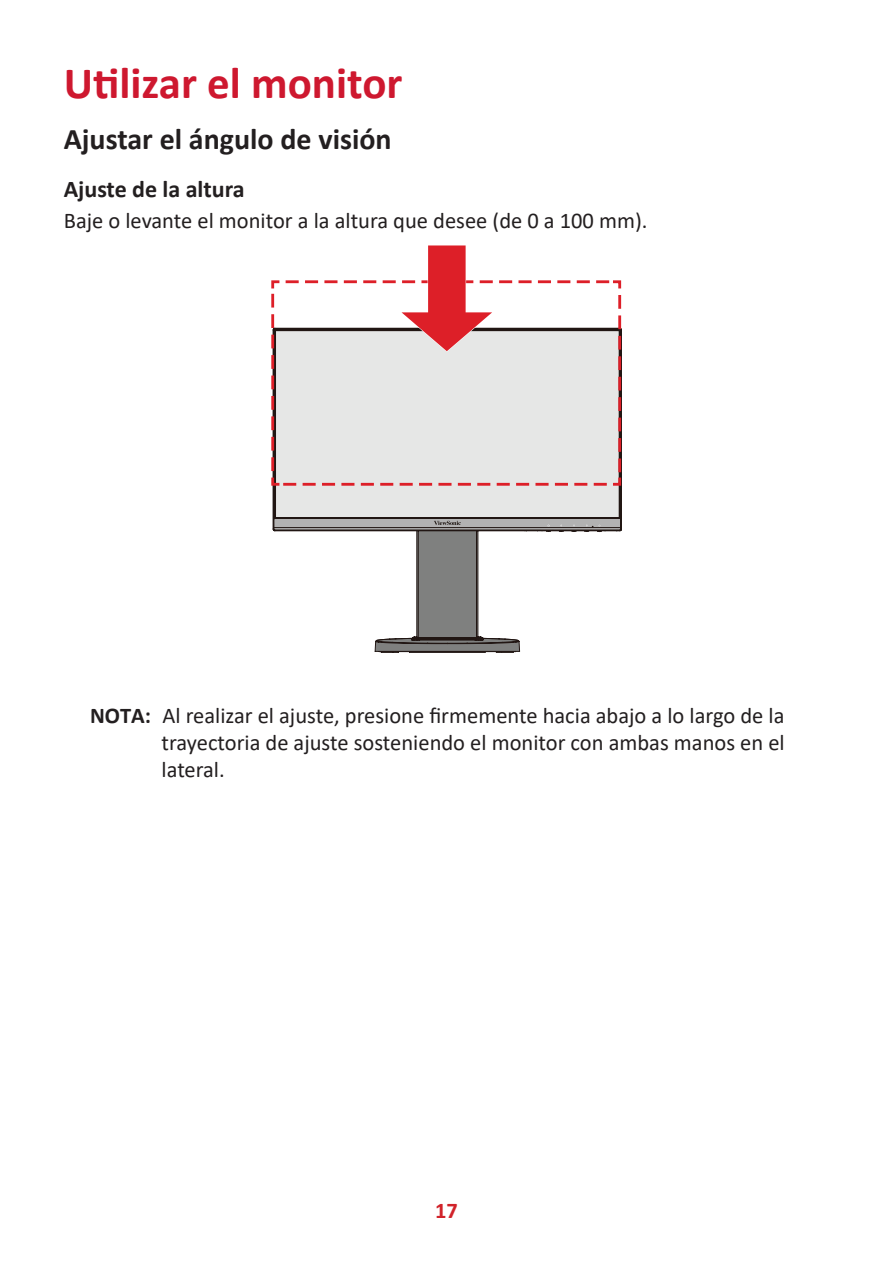
<style>
.page{position:relative;width:893px;height:1263px;background:#fff}
.page>*{position:absolute;margin:0;border:0;box-sizing:border-box;transform-origin:0 0}
.t1{font:700 45px "Calibri";color:#ce182f}
.t2{font:700 30px "Calibri";color:#231f20}
.t3{font:700 24px "Calibri";color:#231f20}
.t4{font:22.5px/27px "Calibri";color:#231f20;text-align:justify}
.t5{font:700 22.5px "Calibri";color:#d1232a}
.s1{font-weight:700}
</style>
<div class="page">
<hr style="left:409px;top:652px;width:76px;height:1px;background:#4d4d4e">
<svg style="left:374px;top:487px;width:248px;height:165px"></svg>
<svg style="left:273px;top:487px;width:348px;height:152px"></svg>
<svg style="left:434px;top:521px;width:27px;height:4px"></svg>
<svg style="left:597px;top:524px;width:4px;height:7px"></svg>
<svg style="left:572px;top:525px;width:4px;height:6px"></svg>
<svg style="left:585px;top:525px;width:4px;height:6px"></svg>
<svg style="left:559px;top:525px;width:4px;height:6px"></svg>
<svg style="left:546px;top:524px;width:5px;height:7px"></svg>
<svg style="left:271px;top:245px;width:351px;height:242px"></svg>
<h1 class="t1" style="left:64px;top:52px;width:340px">Utilizar el monitor</h1>
<h2 class="t2" style="left:64px;top:117px;width:329px">Ajustar el ángulo de visión</h2>
<p class="t3" style="left:64px;top:172px;width:182px">Ajuste de la altura</p>
<p class="t4" style="left:64px;top:207px;width:585px">Baje o levante el monitor a la altura que desee (de 0 a 100 mm).</p>
<p class="t4" style="left:162px;top:702px;width:625px;text-indent:-71px"><span class="s1">NOTA:</span> Al realizar el ajuste, presione firmemente hacia abajo a lo largo de la trayectoria de ajuste sosteniendo el monitor con ambas manos en el lateral.</p>
<p class="t5" style="left:435px;top:1194px;width:24px">17</p>
</div>
